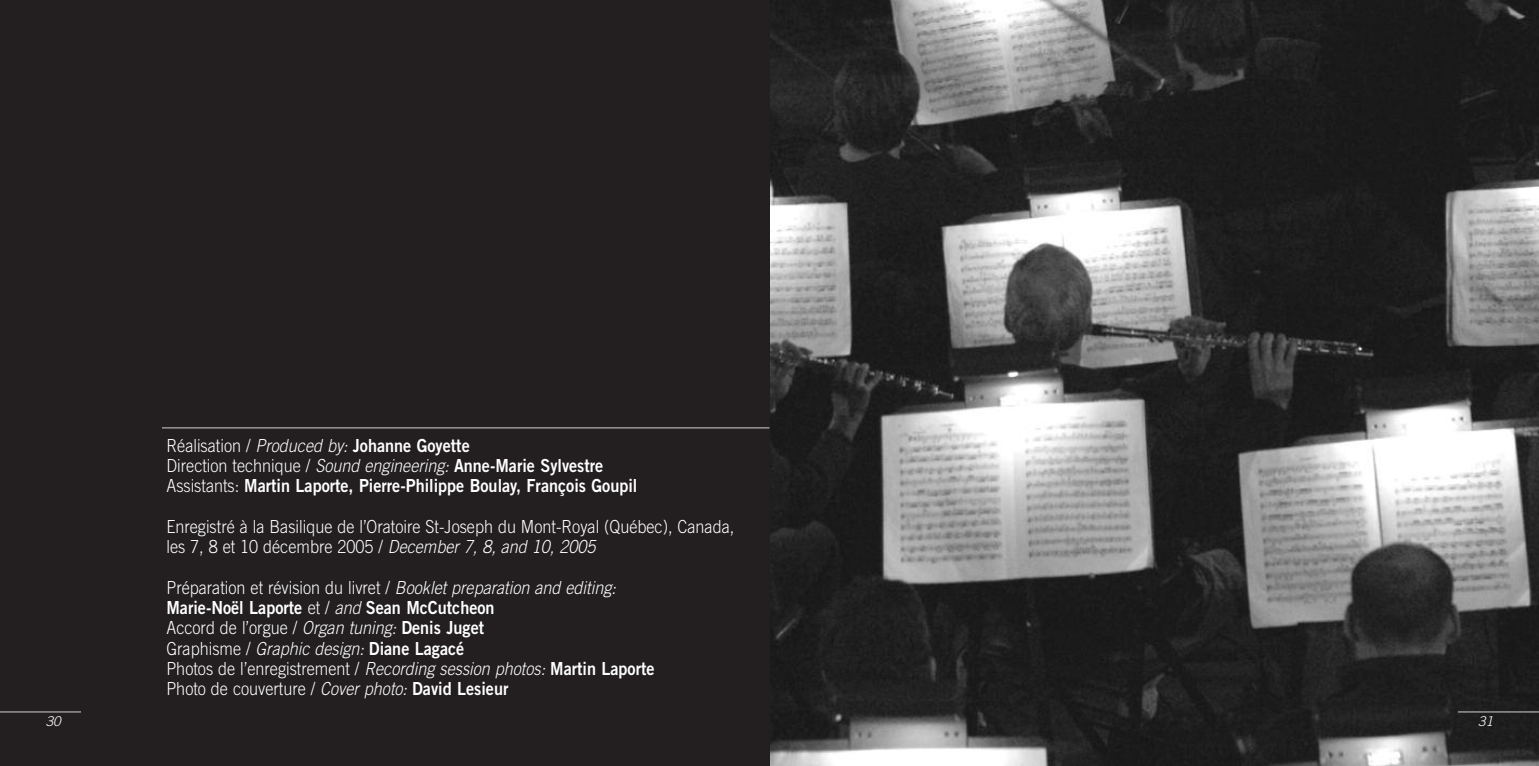
<style>
.page{position:relative;width:1539px;height:766px;background:#fff}
.page>*{position:absolute;margin:0;border:0;box-sizing:border-box;transform-origin:0 0}
.t1{font:300 18px/20.2px "Trade Gothic";color:#fff;scale:.9 1}
.t2{font:18px "Trade Gothic Bold Two";color:#fff;scale:.9 1}
.t3{font:italic 300 13.5px "Trade Gothic";color:#fff}
.s1{font-family:"Trade Gothic";font-weight:300}
.s2{font-family:"Trade Gothic";font-weight:300;font-style:italic}
.s3{font-style:italic}
.s4{font-family:"Trade Gothic Bold Two";font-weight:400}
</style>
<div class="page">
<img style="left:770px;top:0;width:769px;height:765px">
<div style="left:0;top:0;width:770px;height:765px;background:#231f20"></div>
<hr style="left:0;top:711px;width:81px;height:1px;background:#d1d2d4">
<hr style="left:1458px;top:711px;width:81px;height:1px;background:#d1d2d4">
<hr style="left:162px;top:427px;width:608px;height:1px;background:#d1d2d4">
<p class="t2" style="left:166px;top:438px;width:339px"><span class="s1">Réalisation /</span> <span class="s2">Produced by:</span> Johanne Goyette</p>
<p class="t1" style="left:166px;top:457px;width:487px">Direction technique / <span class="s3">Sound engineering:</span> <span class="s4">Anne-Marie Sylvestre</span></p>
<p class="t2" style="left:166px;top:479px;width:525px"><span class="s1">Assistants:</span> Martin Laporte, Pierre-Philippe Boulay, François Goupil</p>
<p class="t1" style="left:166px;top:517px;width:632px">Enregistré à la Basilique de l’Oratoire St-Joseph du Mont-Royal (Québec), Canada, les 7, 8 et 10 décembre 2005 / <span class="s3">December 7, 8, and 10, 2005</span></p>
<p class="t1" style="left:166px;top:578px;width:501px">Préparation et révision du livret / <span class="s3">Booklet preparation and editing:</span></p>
<p class="t2" style="left:166px;top:600px;width:366px">Marie-Noël Laporte <span class="s1">et /</span> <span class="s2">and</span> Sean McCutcheon</p>
<p class="t1" style="left:166px;top:619px;width:544px">Accord de l’orgue / <span class="s3">Organ tuning:</span> <span class="s4">Denis Juget<br></span>Graphisme / <span class="s3">Graphic design:</span> <span class="s4">Diane Lagacé<br></span>Photos de l’enregistrement / <span class="s3">Recording session photos:</span> <span class="s4">Martin Laporte </span>Photo de couverture / <span class="s3">Cover photo:</span> <span class="s4">David Lesieur</span></p>
<p class="t3" style="left:46px;top:716px;width:17px">30</p>
<p class="t3" style="left:1478px;top:716px;width:17px">31</p>
</div>
